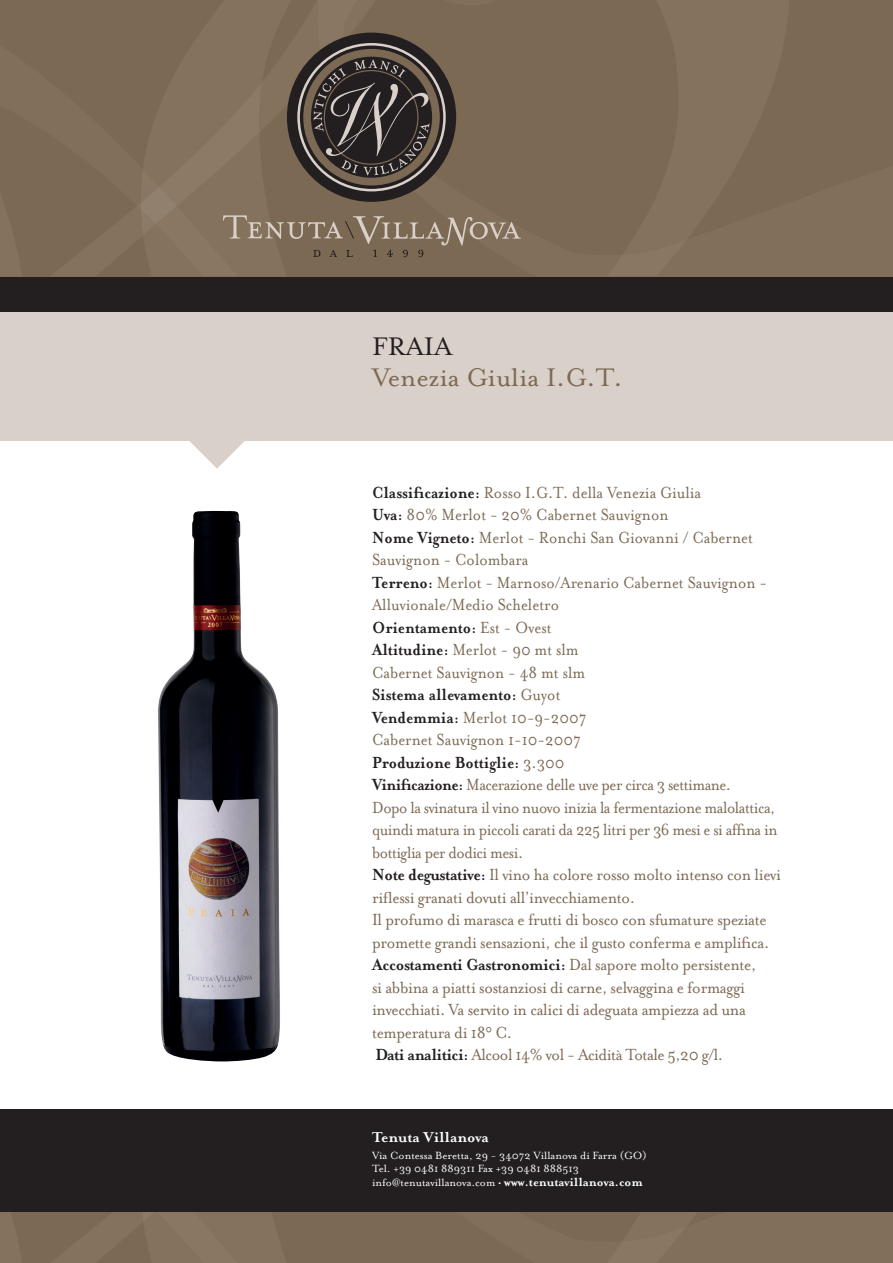
<style>
.page{position:relative;width:893px;height:1263px;background:#fff}
.page>*{position:absolute;margin:0;border:0;box-sizing:border-box;transform-origin:0 0}
.t1{font:29.25px "Mrs Eaves Roman";color:#7c6954}
.t2{font:29.25px "Mrs Eaves Roman";color:#231f20}
.t3{font:18.6px/22.5px "Mrs Eaves Roman";letter-spacing:-.02em;color:#7c6954;scale:.89 1}
.t4{font:18.6px/22.5px "Mrs Eaves Roman";color:#7c6954;scale:.89 1}
.t5{font:700 18.6px "Mrs Eaves";color:#231f20;scale:.89 1}
.t6{font:700 16.5px "Mrs Eaves";color:#fff}
.t7{font:12px/13.5px "Mrs Eaves Roman";color:#fff}
.s1{font-family:"Mrs Eaves";font-weight:700;color:#231f20}
.s2{font-family:"Mrs Eaves Roman";font-weight:400;color:#7c6954}
.s3{font-family:"Mrs Eaves";font-weight:700;font-size:13.5px}
</style>
<div class="page">
<img style="left:158px;top:511px;width:122px;height:550px">
<div style="left:0;top:1118px;width:893px;height:145px;background:#7c6954"></div>
<svg style="left:607px;top:1227px;width:79px;height:36px"></svg>
<div style="left:142px;top:1212px;width:95px;height:51px;background:#84725d"></div>
<div style="left:0;top:276px;width:893px;height:47px;background:#231f20"></div>
<div style="left:0;top:1110px;width:893px;height:102px;background:#231f20"></div>
<div style="left:0;top:313px;width:893px;height:128px;background:#d8d0c9"></div>
<svg style="left:190px;top:441px;width:55px;height:28px"></svg>
<div style="left:521px;top:0;width:86px;height:276px;background:#7c6954"></div>
<svg style="left:607px;top:0;width:286px;height:276px;background:#7f6c57"></svg>
<svg style="left:0;top:0;width:521px;height:276px;background:#776654"></svg>
<h1 class="t2" style="left:372px;top:331px;width:84px">FRAIA</h1>
<h1 class="t1" style="left:372px;top:362px;width:252px">Venezia Giulia I.G.T.</h1>
<p class="t4" style="left:372px;top:481px;width:445px"><span class="s1">Classificazione:</span> Rosso I.G.T. della Venezia Giulia<br><span class="s1">Uva:</span> 80% Merlot - 20% Cabernet Sauvignon<br><span class="s1">Nome Vigneto:</span> Merlot - Ronchi San Giovanni / Cabernet Sauvignon - Colombara<br><span class="s1">Terreno:</span> Merlot - Marnoso/Arenario Cabernet Sauvignon - Alluvionale/Medio Scheletro</p>
<p class="t5" style="left:372px;top:616px;width:203px">Orientamento: <span class="s2">Est - Ovest</span></p>
<p class="t4" style="left:372px;top:638px;width:241px"><span class="s1">Altitudine:</span> Merlot - 90 mt slm<br>Cabernet Sauvignon - 48 mt slm</p>
<p class="t5" style="left:372px;top:684px;width:213px">Sistema allevamento: <span class="s2">Guyot</span></p>
<p class="t4" style="left:372px;top:706px;width:243px"><span class="s1">Vendemmia:</span> Merlot 10-9-2007<br>Cabernet Sauvignon 1-10-2007</p>
<p class="t5" style="left:372px;top:751px;width:218px">Produzione Bottiglie: <span class="s2">3.300</span></p>
<p class="t3" style="left:372px;top:774px;width:461px"><span class="s1">Vinificazione:</span> Macerazione delle uve per circa 3 settimane.<br>Dopo la svinatura il vino nuovo inizia la fermentazione malolattica, quindi matura in piccoli carati da 225 litri per 36 mesi e si affina in bottiglia per dodici mesi.<br><span class="s1">Note degustative:</span> Il vino ha colore rosso molto intenso con lievi riflessi granati dovuti all’invecchiamento.<br>Il profumo di marasca e frutti di bosco con sfumature speziate promette grandi sensazioni, che il gusto conferma e amplifica.<br><span class="s1">Accostamenti Gastronomici:</span> Dal sapore molto persistente,<br>si abbina a piatti sostanziosi di carne, selvaggina e formaggi invecchiati. Va servito in calici di adeguata ampiezza ad una temperatura di 18° C.<br><span class="s1">Dati analitici:</span> Alcool 14% vol - Acidità Totale 5,20 g/l.</p>
<p class="t6" style="left:372px;top:1128px;width:118px">Tenuta Villanova</p>
<p class="t7" style="left:372px;top:1149px;width:276px">Via Contessa Beretta, 29 - 34072 Villanova di Farra (GO)<br>Tel. +39 0481 889311 Fax +39 0481 888513 info@tenutavillanova.com • <span class="s3">www.tenutavillanova.com</span></p>
</div>
